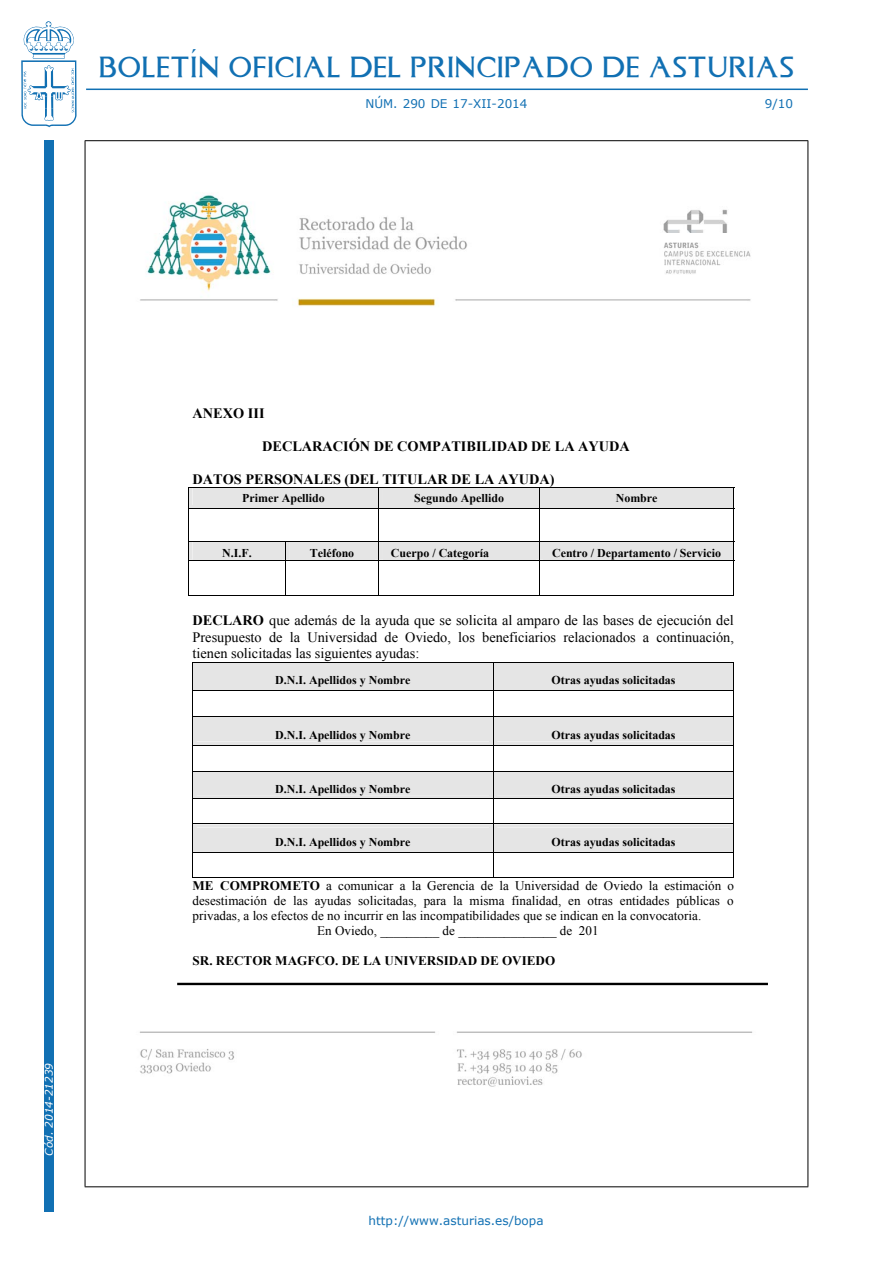
<style>
.page{position:relative;width:893px;height:1263px;background:#fff}
.page>*{position:absolute;margin:0;border:0;box-sizing:border-box;transform-origin:0 0}
.t1{font:24px "Asturica";letter-spacing:.05em;color:#1170b3}
.t2{font:14.25px/16.5px "Times New Roman";color:#000;text-align:justify}
.t3{font:700 14.25px "Times New Roman";color:#000}
.t4{font:13.05px "Times New Roman";color:#000}
.t5{font:700 13.05px "Times New Roman";color:#000}
.t6{font:700 12px "Times New Roman";color:#000}
.t7{font:12px "Verdana";color:#1170b3}
.t8{font:italic 10.5px "Verdana";color:#fff}
.s1{font-weight:700}
</style>
<div class="page">
<div style="left:44px;top:140px;width:10px;height:1072px;background:#1170b3"></div>
<svg style="left:21px;top:21px;width:56px;height:106px"></svg>
<hr style="left:86px;top:89px;width:722px;height:1px;background:#1170b3">
<hr style="left:85px;top:140px;width:723px;height:1px;background:#000">
<hr style="left:85px;top:1186px;width:723px;height:1px;background:#000">
<hr style="left:85px;top:141px;width:1px;height:1045px;background:#000">
<hr style="left:807px;top:141px;width:1px;height:1045px;background:#000">
<img style="left:140px;top:195px;width:611px;height:111px">
<img style="left:139px;top:1031px;width:614px;height:56px">
<div style="left:188px;top:487px;width:547px;height:21px;background:#e5e5e5"></div>
<hr style="left:188px;top:508px;width:546px;height:1px;background:#000">
<hr style="left:188px;top:509px;width:1px;height:32px;background:#000">
<hr style="left:378px;top:509px;width:1px;height:32px;background:#000">
<hr style="left:539px;top:509px;width:1px;height:32px;background:#000">
<hr style="left:734px;top:509px;width:1px;height:32px;background:#000">
<hr style="left:188px;top:541px;width:546px;height:1px;background:#000">
<div style="left:188px;top:542px;width:546px;height:18px;background:#e5e5e5"></div>
<hr style="left:188px;top:560px;width:546px;height:1px;background:#000">
<hr style="left:188px;top:560px;width:1px;height:36px;background:#000">
<hr style="left:188px;top:595px;width:97px;height:1px;background:#000">
<hr style="left:285px;top:560px;width:1px;height:36px;background:#000">
<hr style="left:286px;top:595px;width:92px;height:1px;background:#000">
<hr style="left:378px;top:560px;width:1px;height:36px;background:#000">
<hr style="left:379px;top:595px;width:160px;height:1px;background:#000">
<hr style="left:539px;top:560px;width:1px;height:36px;background:#000">
<hr style="left:540px;top:595px;width:194px;height:1px;background:#000">
<hr style="left:734px;top:560px;width:1px;height:36px;background:#000">
<svg style="left:192px;top:662px;width:542px;height:216px"></svg>
<hr style="left:177px;top:983px;width:591px;height:2px;background:#000">
<h1 class="t1" style="left:99px;top:49px;width:696px">BOLETÍN OFICIAL DEL PRINCIPADO DE ASTURIAS</h1>
<p class="t7" style="left:365px;top:96px;width:164px">núm. 290 de 17-xii-2014</p>
<p class="t7" style="left:765px;top:96px;width:30px">9/10</p>
<p class="t8" style="left:42px;top:1155px;width:94px;rotate:-90deg">Cód. 2014-21239</p>
<p class="t3" style="left:193px;top:403px;width:74px">ANEXO III</p>
<p class="t3" style="left:262px;top:436px;width:369px">DECLARACIÓN DE COMPATIBILIDAD DE LA AYUDA</p>
<p class="t3" style="left:193px;top:469px;width:363px">DATOS PERSONALES (DEL TITULAR DE LA AYUDA)</p>
<p class="t6" style="left:242px;top:490px;width:84px">Primer Apellido</p>
<p class="t6" style="left:414px;top:490px;width:91px">Segundo Apellido</p>
<p class="t6" style="left:616px;top:490px;width:43px">Nombre</p>
<p class="t6" style="left:222px;top:544px;width:31px">N.I.F.</p>
<p class="t6" style="left:310px;top:544px;width:46px">Teléfono</p>
<p class="t6" style="left:391px;top:544px;width:100px">Cuerpo / Categoría</p>
<p class="t6" style="left:552px;top:544px;width:170px">Centro / Departamento / Servicio</p>
<p class="t2" style="left:193px;top:612px;width:543px"><span class="s1">DECLARO</span> que además de la ayuda que se solicita al amparo de las bases de ejecución del Presupuesto de la Universidad de Oviedo, los beneficiarios relacionados a continuación, tienen solicitadas las siguientes ayudas:</p>
<p class="t6" style="left:275px;top:672px;width:137px">D.N.I. Apellidos y Nombre</p>
<p class="t6" style="left:551px;top:672px;width:126px">Otras ayudas solicitadas</p>
<p class="t6" style="left:275px;top:726px;width:137px">D.N.I. Apellidos y Nombre</p>
<p class="t6" style="left:551px;top:726px;width:126px">Otras ayudas solicitadas</p>
<p class="t6" style="left:275px;top:780px;width:137px">D.N.I. Apellidos y Nombre</p>
<p class="t6" style="left:551px;top:780px;width:126px">Otras ayudas solicitadas</p>
<p class="t6" style="left:275px;top:833px;width:137px">D.N.I. Apellidos y Nombre</p>
<p class="t6" style="left:551px;top:833px;width:126px">Otras ayudas solicitadas</p>
<p class="t4" style="left:193px;top:877px;width:543px"><span class="s1">ME COMPROMETO</span> a comunicar a la Gerencia de la Universidad de Oviedo la estimación o</p>
<p class="t4" style="left:193px;top:892px;width:542px">desestimación de las ayudas solicitadas, para la misma finalidad, en otras entidades públicas o</p>
<p class="t4" style="left:193px;top:907px;width:510px">privadas, a los efectos de no incurrir en las incompatibilidades que se indican en la convocatoria.</p>
<p class="t4" style="left:317px;top:922px;width:283px">En Oviedo, _________ de _______________ de 201</p>
<p class="t5" style="left:193px;top:952px;width:364px">SR. RECTOR MAGFCO. DE LA UNIVERSIDAD DE OVIEDO</p>
<p class="t7" style="left:369px;top:1213px;width:177px">http://www.asturias.es/bopa</p>
</div>
